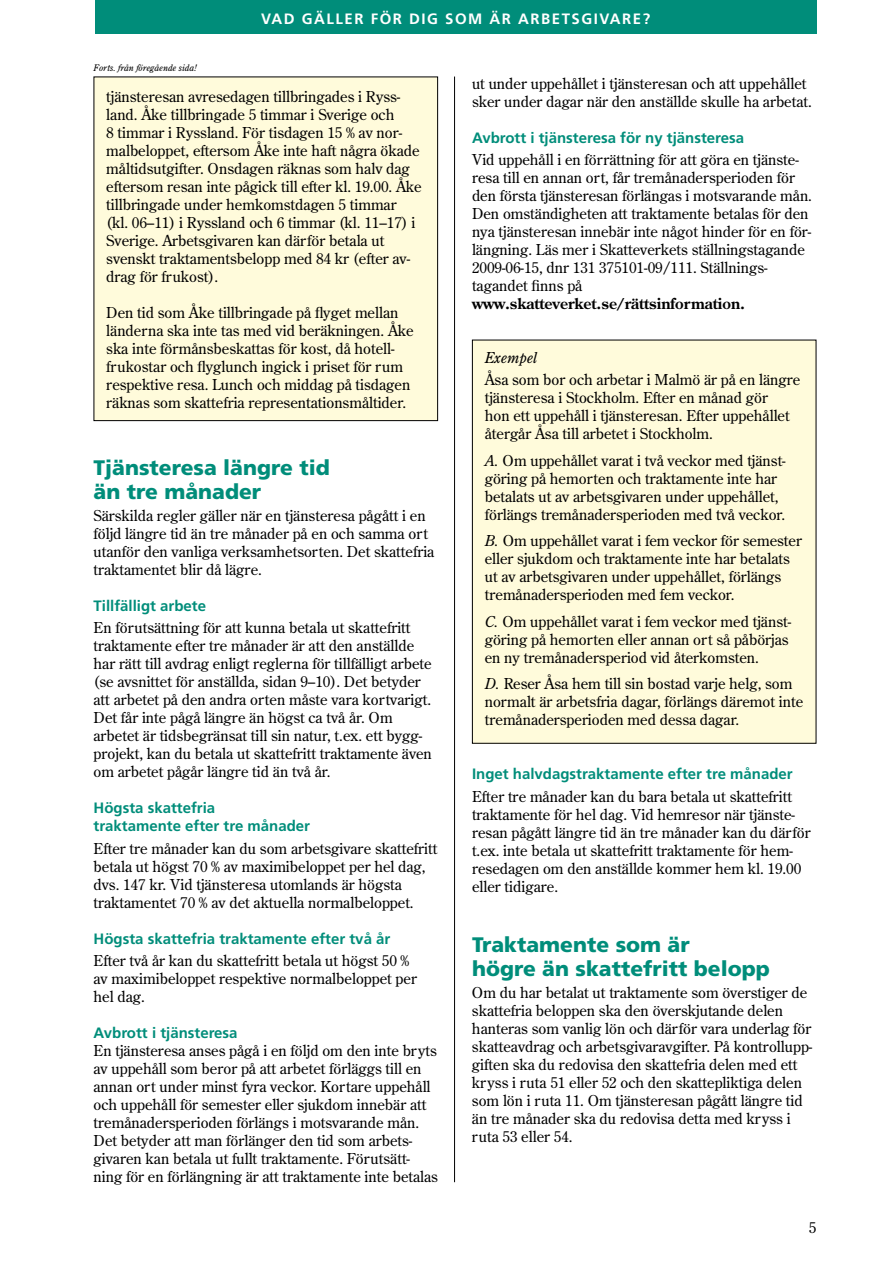
<style>
.page{position:relative;width:893px;height:1263px;background:#fff}
.page>*{position:absolute;margin:0;border:0;box-sizing:border-box;transform-origin:0 0}
.t1{font:900 21px/24px "Frutiger";color:#008d7a}
.t2{font:15px/18px "Century Old Style";color:#000}
.t3{font:700 15px/18px "Frutiger";color:#008d7a}
.t4{font:700 15px "Century Old Style";color:#000}
.t5{font:700 15px "Frutiger";letter-spacing:.12em;color:#fff}
.t6{font:italic 15px "Century Old Style";color:#000}
.t7{font:italic 9px "Century Old Style";color:#000}
.s1{font-style:italic}
</style>
<div class="page">
<div style="left:472px;top:340px;width:344px;height:403px;background:#fffbdb"></div>
<div style="left:472px;top:340px;width:344px;height:404px;border:1px solid #000"></div>
<div style="left:94px;top:77px;width:344px;height:344px;background:#fffbdb"></div>
<div style="left:94px;top:77px;width:344px;height:344px;border:1px solid #000"></div>
<hr style="left:454px;top:77px;width:1px;height:1105px;background:#000">
<div style="left:95px;top:0;width:721px;height:33px;background:#008d7a"></div>
<p class="t7" style="left:94px;top:62px;width:105px">Forts. från föregående sida!</p>
<p class="t5" style="left:261px;top:10px;width:390px">Vad gäller för dig som är arbetsgivare?</p>
<p class="t2" style="left:106px;top:87px;width:317px">tjänsteresan avresedagen tillbringades i Ryss&shy;land. Åke tillbringade 5 timmar i Sverige och<br>8 timmar i Ryssland. För tisdagen 15 % av nor&shy;malbeloppet, eftersom Åke inte haft några ökade måltidsutgifter. Onsdagen räknas som halv dag eftersom resan inte pågick till efter kl. 19.00. Åke tillbringade under hemkomstdagen 5 timmar (kl. 06–11) i Ryssland och 6 timmar (kl. 11–17) i Sverige. Arbetsgivaren kan därför betala ut svenskt traktamentsbelopp med 84 kr (efter av&shy;drag för frukost).</p>
<p class="t2" style="left:106px;top:303px;width:309px">Den tid som Åke tillbringade på flyget mellan länderna ska inte tas med vid beräkningen. Åke ska inte förmånsbeskattas för kost, då hotell&shy;frukostar och flyglunch ingick i priset för rum respektive resa. Lunch och middag på tisdagen räknas som skattefria representationsmåltider.</p>
<h1 class="t1" style="left:94px;top:455px;width:238px">Tjänsteresa längre tid än tre månader</h1>
<p class="t2" style="left:94px;top:506px;width:342px">Särskilda regler gäller när en tjänsteresa pågått i en följd längre tid än tre månader på en och samma ort utanför den vanliga verksamhetsorten. Det skattefria traktamentet blir då lägre.</p>
<p class="t3" style="left:94px;top:597px;width:114px">Tillfälligt arbete</p>
<p class="t2" style="left:94px;top:618px;width:340px">En förutsättning för att kunna betala ut skattefritt traktamente efter tre månader är att den anställde har rätt till avdrag enligt reglerna för tillfälligt arbete (se avsnittet för anställda, sidan 9–10). Det betyder att arbetet på den andra orten måste vara kortvarigt.<br>Det får inte pågå längre än högst ca två år. Om arbetet är tidsbegränsat till sin natur, t.ex. ett bygg&shy;projekt, kan du betala ut skattefritt traktamente även om arbetet pågår längre tid än två år.</p>
<p class="t3" style="left:94px;top:799px;width:218px">Högsta skattefria<br>traktamente efter tre månader</p>
<p class="t2" style="left:94px;top:839px;width:345px">Efter tre månader kan du som arbetsgivare skattefritt betala ut högst 70 % av maximibeloppet per hel dag, dvs. 147 kr. Vid tjänsteresa utomlands är högsta traktamentet 70 % av det aktuella normalbeloppet.</p>
<p class="t3" style="left:94px;top:929px;width:298px">Högsta skattefria traktamente efter två år</p>
<p class="t2" style="left:94px;top:951px;width:325px">Efter två år kan du skattefritt betala ut högst 50 % av maximibeloppet respektive normalbeloppet per hel dag.</p>
<p class="t3" style="left:94px;top:1023px;width:146px">Avbrott i tjänsteresa</p>
<p class="t2" style="left:94px;top:1041px;width:346px">En tjänsteresa anses pågå i en följd om den inte bryts av uppehåll som beror på att arbetet förläggs till en annan ort under minst fyra veckor. Kortare uppehåll och uppehåll för semester eller sjukdom innebär att tremånadersperioden förlängs i motsvarande mån.<br>Det betyder att man förlänger den tid som arbets&shy;givaren kan betala ut fullt traktamente. Förutsätt&shy;ning för en förlängning är att traktamente inte betalas</p>
<p class="t2" style="left:472px;top:74px;width:341px">ut under uppehållet i tjänsteresan och att uppehållet sker under dagar när den anställde skulle ha arbetat.</p>
<p class="t3" style="left:472px;top:128px;width:274px">Avbrott i tjänsteresa för ny tjänsteresa</p>
<p class="t2" style="left:472px;top:150px;width:342px">Vid uppehåll i en förrättning för att göra en tjänste&shy;resa till en annan ort, får tremånadersperioden för den första tjänsteresan förlängas i motsvarande mån.<br>Den omständigheten att traktamente betalas för den nya tjänsteresan innebär inte något hinder för en för&shy;längning. Läs mer i Skatteverkets ställningstagande 2009-06-15, dnr 131 375101-09/111. Ställnings&shy;tagandet finns på</p>
<p class="t4" style="left:472px;top:294px;width:275px">www.skatteverket.se/rättsinformation.</p>
<p class="t6" style="left:485px;top:348px;width:54px">Exempel</p>
<p class="t2" style="left:485px;top:370px;width:317px">Åsa som bor och arbetar i Malmö är på en längre tjänsteresa i Stockholm. Efter en månad gör<br>hon ett uppehåll i tjänsteresan. Efter uppehållet återgår Åsa till arbetet i Stockholm.</p>
<p class="t2" style="left:485px;top:451px;width:303px"><span class="s1">A.</span> Om uppehållet varat i två veckor med tjänst&shy;göring på hemorten och traktamente inte har betalats ut av arbetsgivaren under uppehållet, förlängs tremånadersperioden med två veckor.</p>
<p class="t2" style="left:485px;top:531px;width:319px"><span class="s1">B.</span> Om uppehållet varat i fem veckor för semester eller sjukdom och traktamente inte har betalats ut av arbetsgivaren under uppehållet, förlängs tremånadersperioden med fem veckor.</p>
<p class="t2" style="left:485px;top:612px;width:308px"><span class="s1">C.</span> Om uppehållet varat i fem veckor med tjänst&shy;göring på hemorten eller annan ort så påbörjas en ny tremånadersperiod vid återkomsten.</p>
<p class="t2" style="left:485px;top:674px;width:320px"><span class="s1">D.</span> Reser Åsa hem till sin bostad varje helg, som normalt är arbetsfria dagar, förlängs däremot inte tremånadersperioden med dessa dagar.</p>
<p class="t3" style="left:472px;top:765px;width:322px">Inget halvdagstraktamente efter tre månader</p>
<p class="t2" style="left:472px;top:787px;width:340px">Efter tre månader kan du bara betala ut skattefritt traktamente för hel dag. Vid hemresor när tjänste&shy;resan pågått längre tid än tre månader kan du därför t.ex. inte betala ut skattefritt traktamente för hem&shy;resedagen om den anställde kommer hem kl. 19.00 eller tidigare.</p>
<h1 class="t1" style="left:472px;top:932px;width:299px">Traktamente som är<br>högre än skattefritt belopp</h1>
<p class="t2" style="left:472px;top:983px;width:342px">Om du har betalat ut traktamente som överstiger de skattefria beloppen ska den överskjutande delen hanteras som vanlig lön och därför vara underlag för skatteavdrag och arbetsgivaravgifter. På kontrollupp&shy;giften ska du redovisa den skattefria delen med ett kryss i ruta 51 eller 52 och den skattepliktiga delen som lön i ruta 11. Om tjänsteresan pågått längre tid än tre månader ska du redovisa detta med kryss i ruta 53 eller 54.</p>
<p class="t2" style="left:809px;top:1218px;width:9px">5</p>
</div>
